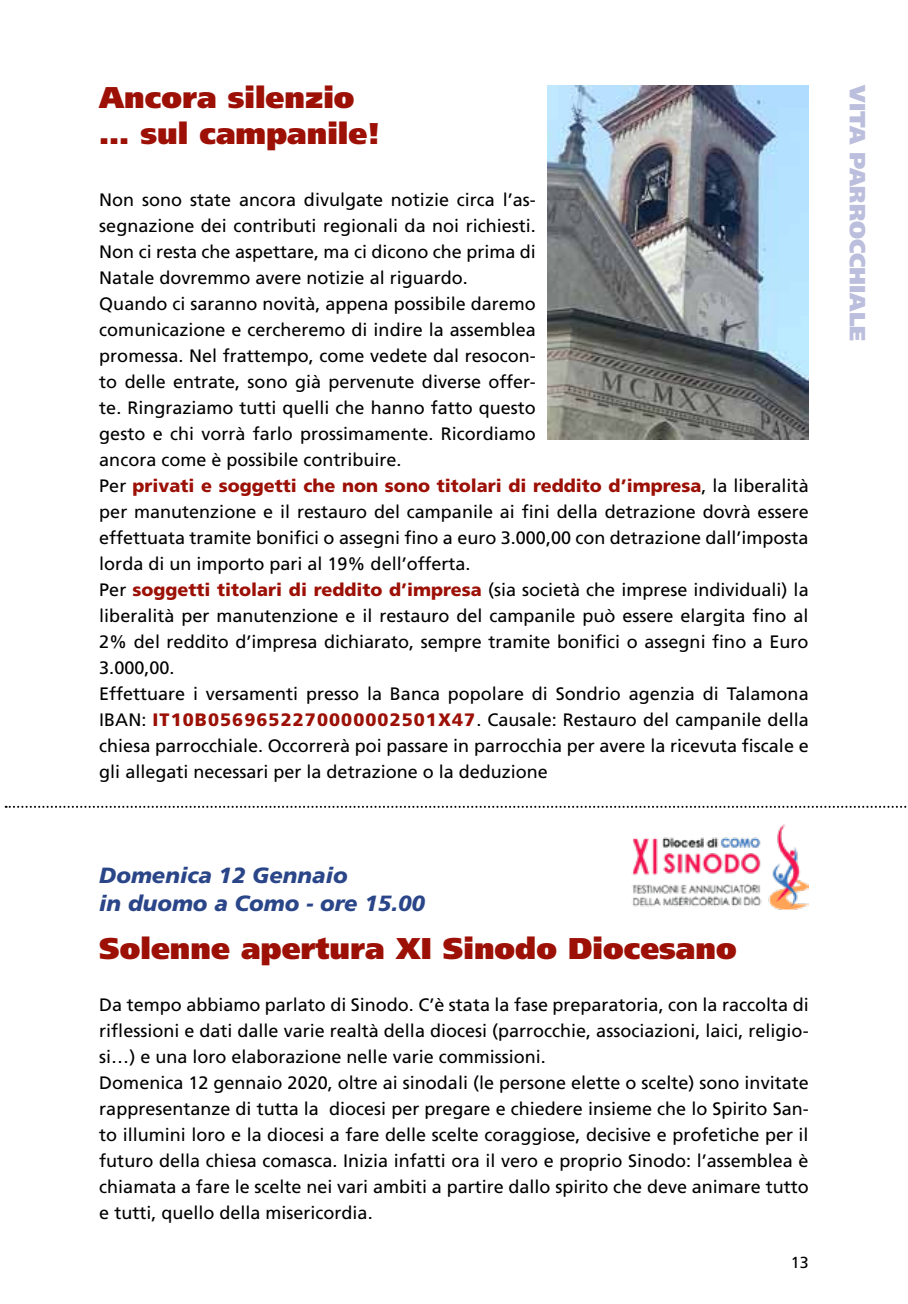
<style>
.page{position:relative;width:908px;height:1304px;background:#fff}
.page>*{position:absolute;margin:0;border:0;box-sizing:border-box;transform-origin:0 0}
.t1{font:900 30px/36px "Frutiger";color:#9c1006}
.t2{font:italic 900 22px/28px "Frutiger";color:#2a4689}
.t3{font:900 22px "Frutiger";color:#bbbedc}
.t4{font:18px/26px "Frutiger";color:#000}
.t5{font:16px "Frutiger";color:#000}
.s1{font-weight:900;color:#9c1006}
</style>
<div class="page">
<img style="left:547px;top:85px;width:261px;height:355px">
<svg style="left:6px;top:806px;width:901px;height:2px"></svg>
<img style="left:632px;top:824px;width:176px;height:86px">
<h1 class="t1" style="left:99px;top:79px;width:282px">Ancora silenzio … sul campanile!</h1>
<p class="t4" style="left:99px;top:186px;width:710px">Non sono state ancora divulgate notizie circa l’as-<br>segnazione dei contributi regionali da noi richiesti.<br>Non ci resta che aspettare, ma ci dicono che prima di<br>Natale dovremmo avere notizie al riguardo.<br>Quando ci saranno novità, appena possibile daremo<br>comunicazione e cercheremo di indire la assemblea<br>promessa. N el frattempo, come vedete dal resocon-<br>to delle entrate, sono già pervenute diverse offer-<br>te. Ringraziamo tutti quelli che hanno fatto questo<br>gesto e chi vorrà farlo prossimamente. Ricordiamo<br>ancora come è possibile contribuire.<br>Per <span class="s1">privati e soggetti che non sono titolari di reddito d’impresa</span>, la liberalità per manutenzione e il restauro del campanile ai fini della detrazione dovrà essere effettuata tramite bonifici o assegni fino a euro 3.000,00 con detrazione dall’imposta lorda di un importo pari al 19% dell’offerta.<br>Per <span class="s1">soggetti titolari di reddito d’impresa</span> (sia società che imprese individuali) la liberalità per manutenzione e il restauro del campanile può essere elargita fino al 2% del reddito d’impresa dichiarato, sempre tramite bonifici o assegni fino a Euro 3.000,00.<br>Effettuare i versamenti presso la Banca popolare di Sondrio agenzia di Talamona IBAN</p>
<p class="t4" style="left:99px;top:706px;width:710px;text-align:justify;text-indent:42px">: <span class="s1">IT10B0569652270000002501X47</span>. Causale: Restauro del campanile della chiesa parrocchiale. Occorrerà poi passare in parrocchia per avere la ricevuta fiscale e gli allegati necessari per la detrazione o la deduzione</p>
<p class="t2" style="left:99px;top:861px;width:327px">Domenica 12 Gennaio<br>in duomo a Como - ore 15.00</p>
<h1 class="t1" style="left:99px;top:930px;width:638px">Solenne apertura XI Sinodo Diocesano</h1>
<p class="t4" style="left:99px;top:991px;width:710px">Da tempo abbiamo parlato di Sinodo. C’è stata la fase preparatoria, con la raccolta di riflessioni e dati dalle varie realtà della diocesi (parrocchie, associazioni, laici, religio&shy;si…) e una loro elaborazione nelle varie commissioni.<br>Domenica 12 gennaio 2020, oltre ai sinodali (le persone elette o scelte) sono invitate rappresentanze di tutta la diocesi per pregare e chiedere insieme che lo Spirito San&shy;to illumini loro e la diocesi a fare delle scelte coraggiose, decisive e profetiche per il futuro della chiesa comasca. I nizia infatti ora il vero e proprio Sinodo: l’assemblea è chiamata a fare le scelte nei vari ambiti a partire dallo spirito che deve animare tutto e tutti, quello della misericordia.</p>
<p class="t5" style="left:790px;top:1253px;width:19px">13</p>
<p class="t3" style="left:870px;top:85px;width:258px;rotate:90deg">vita parrocchiale</p>
</div>
